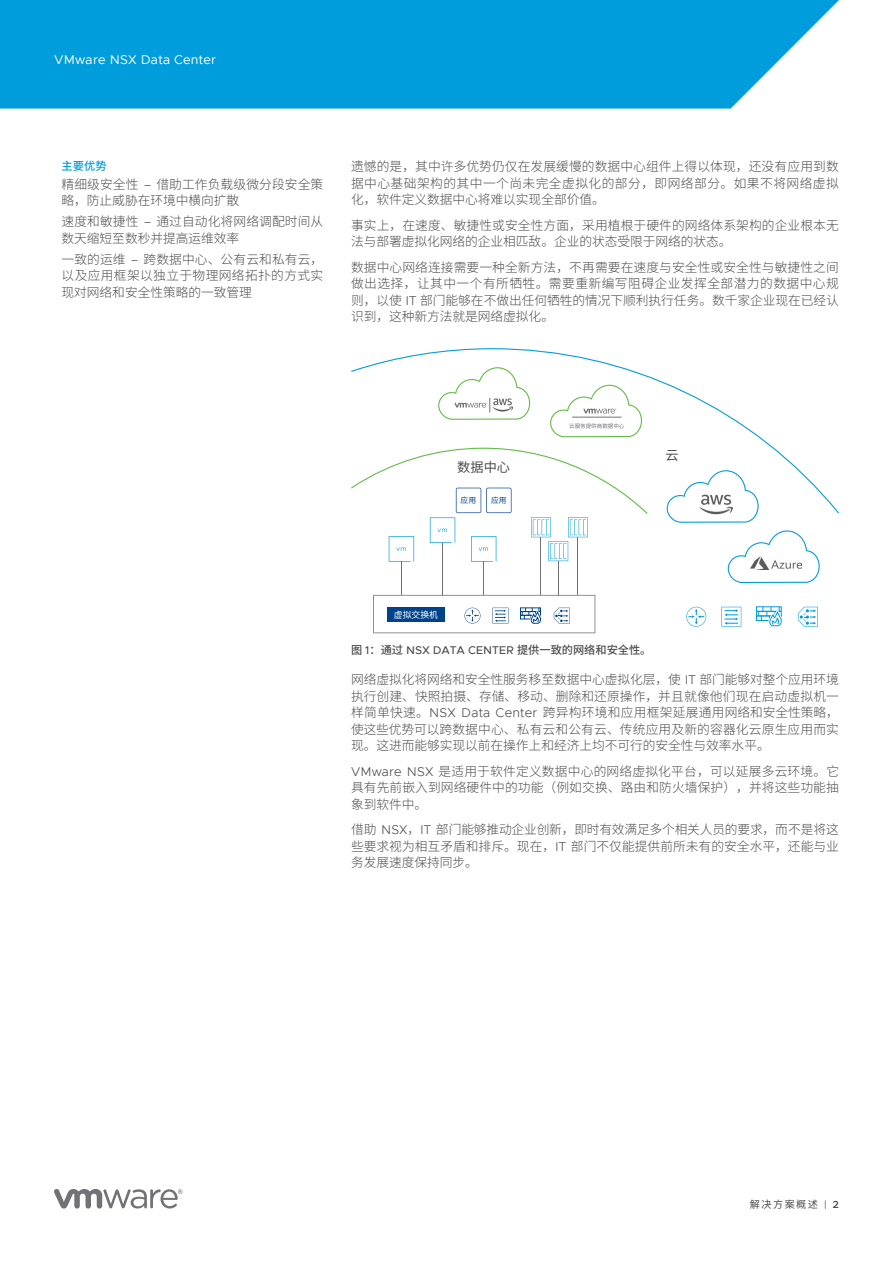
<style>
.page{position:relative;width:893px;height:1263px;background:#fff}
.page>*{position:absolute;margin:0;border:0;box-sizing:border-box;transform-origin:0 0}
.t1{font:13.2px "Source Han Sans SC";color:#4d4d4f}
.t2{font:300 12.75px/16.5px "Source Han Sans SC";color:#4d4d4f;text-align:justify}
.t3{font:12.75px "Metropolis";letter-spacing:.02em;color:#fff}
.t4{font:500 11.25px "Source Han Sans SC";letter-spacing:-.005em;color:#4d4d4f}
.t5{font:500 11.25px "Source Han Sans SC";color:#009ddd}
.t6{font:10.2px "Source Han Sans SC";letter-spacing:.15em;color:#4d4d4f}
.t7{font:8.85px "Source Han Sans SC";color:#fff}
.t8{font:7.8px "Source Han Sans SC";color:#00438c}
.t9{font:5.55px "Source Han Sans SC";color:#727175}
.s1{font-family:"Metropolis"}
.s2{font-family:"Metropolis";font-weight:600}
</style>
<div class="page">
<svg style="left:54px;top:1189px;width:129px;height:19px"></svg>
<svg style="left:0;top:0;width:839px;height:109px;background:#11a3df"></svg>
<svg style="left:686px;top:607px;width:20px;height:20px"></svg>
<svg style="left:721px;top:607px;width:20px;height:20px"></svg>
<svg style="left:798px;top:607px;width:20px;height:20px"></svg>
<hr style="left:401px;top:562px;width:1px;height:33px;background:#717175">
<hr style="left:442px;top:543px;width:1px;height:52px;background:#717175">
<hr style="left:541px;top:537px;width:1px;height:58px;background:#717175">
<hr style="left:483px;top:562px;width:1px;height:33px;background:#717175">
<hr style="left:578px;top:537px;width:1px;height:58px;background:#717175">
<hr style="left:558px;top:561px;width:1px;height:34px;background:#717175">
<svg style="left:351px;top:348px;width:488px;height:165px"></svg>
<svg style="left:351px;top:448px;width:297px;height:114px"></svg>
<svg style="left:550px;top:385px;width:92px;height:52px"></svg>
<svg style="left:438px;top:367px;width:92px;height:53px"></svg>
<svg style="left:666px;top:470px;width:93px;height:53px"></svg>
<svg style="left:727px;top:530px;width:93px;height:53px"></svg>
<div style="left:756px;top:611px;width:25px;height:5px;border:1px solid #009cdc"></div>
<div style="left:756px;top:616px;width:25px;height:5px;border:1px solid #009cdc"></div>
<svg style="left:758px;top:607px;width:24px;height:20px"></svg>
<svg style="left:373px;top:595px;width:222px;height:38px"></svg>
<p class="t3" style="left:54px;top:51px;width:164px">VMware NSX Data Center</p>
<p class="t5" style="left:62px;top:160px;width:47px">主要优势</p>
<p class="t2" style="left:62px;top:176px;width:263px">精细级安全性 <span class="s1">–</span> 借助工作负载级微分段安全策略，防止威胁在环境中横向扩散</p>
<p class="t2" style="left:62px;top:214px;width:263px">速度和敏捷性 <span class="s1">–</span> 通过自动化将网络调配时间从数天缩短至数秒并提高运维效率</p>
<p class="t2" style="left:62px;top:251px;width:263px">一致的运维 <span class="s1">–</span> 跨数据中心、公有云和私有云，以及应用框架以独立于物理网络拓扑的方式实现对网络和安全性策略的一致管理</p>
<p class="t2" style="left:351px;top:158px;width:489px">遗憾的是，其中许多优势仍仅在发展缓慢的数据中心组件上得以体现，还没有应用到数据中心基础架构的其中一个尚未完全虚拟化的部分，即网络部分。如果不将网络虚拟化，软件定义数据中心将难以实现全部价值。</p>
<p class="t2" style="left:351px;top:217px;width:489px">事实上，在速度、敏捷性或安全性方面，采用植根于硬件的网络体系架构的企业根本无法与部署虚拟化网络的企业相匹敌。企业的状态受限于网络的状态。</p>
<p class="t2" style="left:351px;top:259px;width:489px">数据中心网络连接需要一种全新方法，不再需要在速度与安全性或安全性与敏捷性之间做出选择，让其中一个有所牺牲。需要重新编写阻碍企业发挥全部潜力的数据中心规则，以使 <span class="s1">IT</span> 部门能够在不做出任何牺牲的情况下顺利执行任务。数千家企业现在已经认识到，这种新方法就是网络虚拟化。</p>
<p class="t1" style="left:457px;top:460px;width:54px">数据中心</p>
<p class="t8" style="left:461px;top:496px;width:17px">应用</p>
<p class="t8" style="left:491px;top:496px;width:17px">应用</p>
<p class="t9" style="left:569px;top:422px;width:57px">云服务提供商数据中心</p>
<p class="t1" style="left:665px;top:448px;width:15px">云</p>
<p class="t7" style="left:394px;top:610px;width:46px">虚拟交换机</p>
<p class="t4" style="left:351px;top:644px;width:302px">图 <span class="s1">1</span>：通过 <span class="s1">NSX DATA CENTER</span> 提供一致的网络和安全性。</p>
<p class="t2" style="left:351px;top:671px;width:489px">网络虚拟化将网络和安全性服务移至数据中心虚拟化层，使 <span class="s1">IT</span> 部门能够对整个应用环境执行创建、快照拍摄、存储、移动、删除和还原操作，并且就像他们现在启动虚拟机一样简单快速。<span class="s1">NSX Data Center</span> 跨异构环境和应用框架延展通用网络和安全性策略，使这些优势可以跨数据中心、私有云和公有云、传统应用及新的容器化云原生应用而实现。这进而能够实现以前在操作上和经济上均不可行的安全性与效率水平。</p>
<p class="t2" style="left:351px;top:763px;width:490px"><span class="s1">VMware NSX</span> 是适用于软件定义数据中心的网络虚拟化平台，可以延展多云环境。它具有先前嵌入到网络硬件中的功能（例如交换、路由和防火墙保护），并将这些功能抽象到软件中。</p>
<p class="t2" style="left:351px;top:821px;width:489px">借助 <span class="s1">NSX</span>，<span class="s1">IT</span> 部门能够推动企业创新，即时有效满足多个相关人员的要求，而不是将这些要求视为相互矛盾和排斥。现在，<span class="s1">IT</span> 部门不仅能提供前所未有的安全水平，还能与业务发展速度保持同步。</p>
<p class="t6" style="left:750px;top:1198px;width:91px">解决方案概述 <span class="s1">|</span> <span class="s2">2</span></p>
</div>
